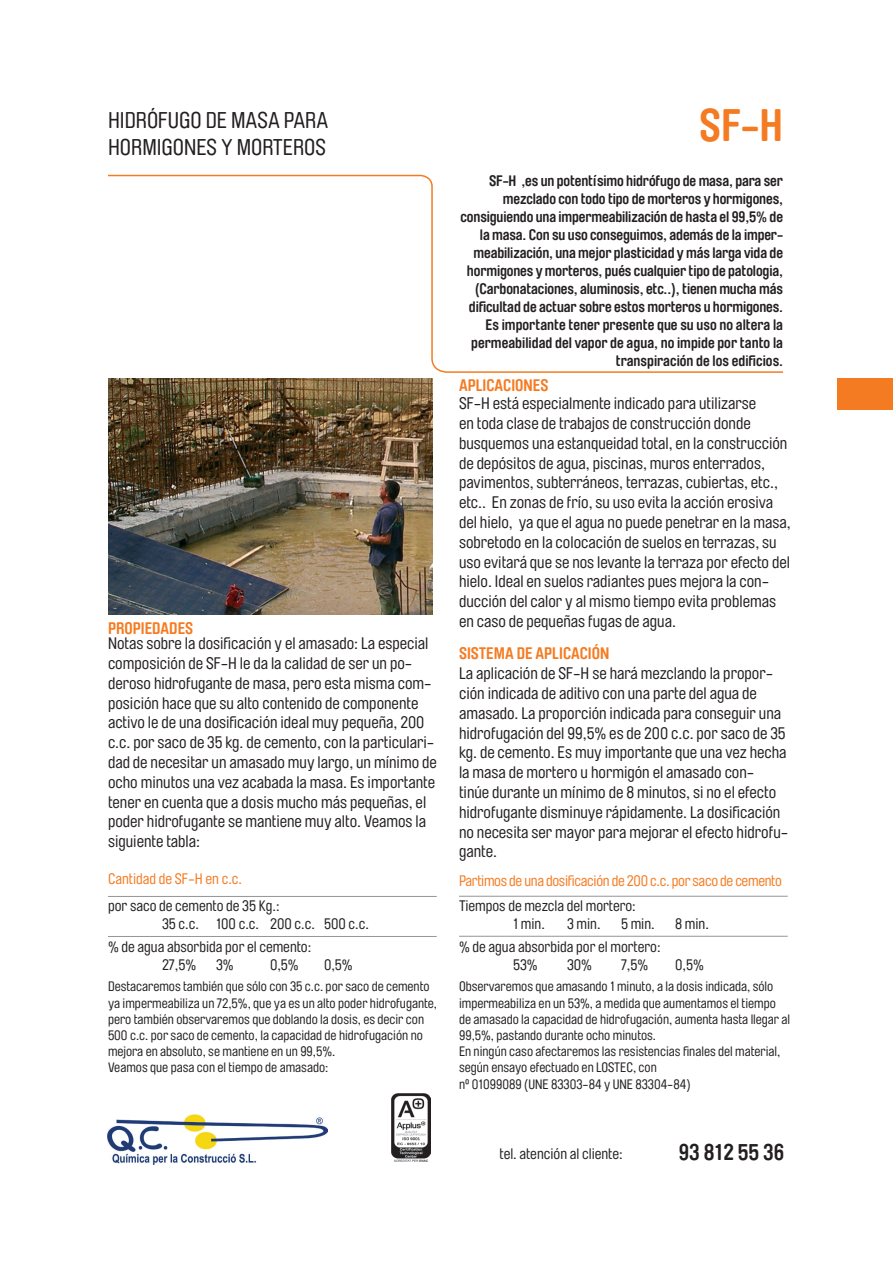
<style>
.page{position:relative;width:893px;height:1263px;background:#fff}
.page>*{position:absolute;margin:0;border:0;box-sizing:border-box;transform-origin:0 0}
.t1{font:700 45px "Brauer Neue";color:#f47b21}
.t2{font:22.5px/27px "Brauer Neue";color:#231f20}
.t3{font:700 22.5px "Brauer Neue";color:#231f20}
.t4{font:16.5px/19.8px "Brauer Neue";color:#231f20}
.t5{font:700 16.5px "Brauer Neue";color:#f47b21}
.t6{font:700 15px/18px "Brauer Neue";letter-spacing:-.01em;color:#231f20;text-align:right}
.t7{font:15px/18px "Brauer Neue";color:#231f20}
.t8{font:15px "Brauer Neue";letter-spacing:-.02em;color:#f47b21}
.t9{font:15px "Brauer Neue";color:#f47b21}
.t10{font:13.5px/16.2px "Brauer Neue";color:#231f20}
</style>
<div class="page">
<img style="left:108px;top:378px;width:324px;height:236px">
<img style="left:392px;top:1094px;width:39px;height:67px">
<svg style="left:108px;top:174px;width:676px;height:199px"></svg>
<img style="left:107px;top:1114px;width:220px;height:50px">
<div style="left:837px;top:378px;width:56px;height:32px;background:#f47b21"></div>
<hr style="left:108px;top:896px;width:329px;height:1px;background:#939598">
<hr style="left:459px;top:896px;width:329px;height:1px;background:#939598">
<hr style="left:108px;top:936px;width:329px;height:1px;background:#939598">
<hr style="left:459px;top:936px;width:329px;height:1px;background:#939598">
<h2 class="t2" style="left:108px;top:107px;width:222px">HIDRÓFUGO DE MASA PARA<br>HORMIGONES Y MORTEROS</h2>
<p class="t5" style="left:108px;top:618px;width:87px">PROPIEDADES</p>
<p class="t4" style="left:108px;top:634px;width:330px">Notas sobre la dosificación y el amasado: La especial composición de SF-H le da la calidad de ser un po&shy;deroso hidrofugante de masa, pero esta misma com&shy;posición hace que su alto contenido de componente activo le de una dosificación ideal muy pequeña, 200 c.c. por saco de 35 kg. de cemento, con la particulari&shy;dad de necesitar un amasado muy largo, un mínimo de ocho minutos una vez acabada la masa. Es importante tener en cuenta que a dosis mucho más pequeñas, el poder hidrofugante se mantiene muy alto. Veamos la siguiente tabla:</p>
<h1 class="t1" style="left:699px;top:100px;width:85px">SF-H</h1>
<p class="t6" style="left:460px;top:172px;width:324px">SF-H ,es un potentísimo hidrófugo de masa, para ser mezclado con todo tipo de morteros y hormigones, consiguiendo una impermeabilización de hasta el 99,5% de la masa. Con su uso conseguimos, además de la imper&shy;meabilización, una mejor plasticidad y más larga vida de hormigones y morteros, pués cualquier tipo de patologia, (Carbonataciones, aluminosis, etc..), tienen mucha más dificultad de actuar sobre estos morteros u hormigones.<br>Es importante tener presente que su uso no altera la permeabilidad del vapor de agua, no impide por tanto la transpiración de los edificios.</p>
<p class="t5" style="left:459px;top:375px;width:91px">APLICACIONES</p>
<p class="t4" style="left:459px;top:394px;width:333px">SF-H está especialmente indicado para utilizarse<br>en toda clase de trabajos de construcción donde busquemos una estanqueidad total, en la construcción de depósitos de agua, piscinas, muros enterrados, pavimentos, subterráneos, terrazas, cubiertas, etc., etc.. En zonas de frío, su uso evita la acción erosiva del hielo, ya que el agua no puede penetrar en la masa, sobretodo en la colocación de suelos en terrazas, su uso evitará que se nos levante la terraza por efecto del hielo. Ideal en suelos radiantes pues mejora la con&shy;ducción del calor y al mismo tiempo evita problemas en caso de pequeñas fugas de agua.</p>
<p class="t5" style="left:459px;top:644px;width:152px">SISTEMA DE APLICACIÓN</p>
<p class="t4" style="left:459px;top:664px;width:331px">La aplicación de SF-H se hará mezclando la propor&shy;ción indicada de aditivo con una parte del agua de amasado. La proporción indicada para conseguir una hidrofugación del 99,5% es de 200 c.c. por saco de 35 kg. de cemento. Es muy importante que una vez hecha la masa de mortero u hormigón el amasado con&shy;tinúe durante un mínimo de 8 minutos, si no el efecto hidrofugante disminuye rápidamente. La dosificación no necesita ser mayor para mejorar el efecto hidrofu&shy;gante.</p>
<p class="t9" style="left:108px;top:871px;width:136px">Cantidad de SF-H en c.c.</p>
<p class="t8" style="left:459px;top:872px;width:324px">Partimos de una dosificación de 200 c.c. por saco de cemento</p>
<p class="t7" style="left:162px;top:897px;width:208px;text-indent:-54px">por saco de cemento de 35 Kg.:<br>35 c.c. 100 c.c. 200 c.c. 500 c.c.</p>
<p class="t7" style="left:513px;top:897px;width:124px;text-indent:-54px">Tiempos de mezcla del mortero:<br>1 min.</p>
<p class="t7" style="left:567px;top:915px;width:35px">3 min.</p>
<p class="t7" style="left:621px;top:915px;width:35px">5 min.</p>
<p class="t7" style="left:675px;top:915px;width:35px">8 min.</p>
<p class="t7" style="left:162px;top:938px;width:151px;text-indent:-54px">% de agua absorbida por el cemento:<br>27,5%</p>
<p class="t7" style="left:216px;top:956px;width:19px">3%</p>
<p class="t7" style="left:270px;top:956px;width:30px">0,5%</p>
<p class="t7" style="left:324px;top:956px;width:30px">0,5%</p>
<p class="t7" style="left:513px;top:938px;width:149px;text-indent:-54px">% de agua absorbida por el mortero:<br>53%</p>
<p class="t7" style="left:567px;top:956px;width:27px">30%</p>
<p class="t7" style="left:621px;top:956px;width:29px">7,5%</p>
<p class="t7" style="left:675px;top:956px;width:30px">0,5%</p>
<p class="t10" style="left:108px;top:979px;width:331px">Destacaremos también que sólo con 35 c.c. por saco de cemento ya impermeabiliza un 72,5%, que ya es un alto poder hidrofugante, pero también observaremos que doblando la dosis, es decir con 500 c.c. por saco de cemento, la capacidad de hidrofugación no mejora en absoluto, se mantiene en un 99,5%.<br>Veamos que pasa con el tiempo de amasado:</p>
<p class="t10" style="left:459px;top:979px;width:333px">Observaremos que amasando 1 minuto, a la dosis indicada, sólo impermeabiliza en un 53%, a medida que aumentamos el tiempo de amasado la capacidad de hidrofugación, aumenta hasta llegar al 99,5%, pastando durante ocho minutos.<br>En ningún caso afectaremos las resistencias finales del material, según ensayo efectuado en LOSTEC, con<br>nº 01099089 (UNE 83303-84 y UNE 83304-84)</p>
<p class="t7" style="left:500px;top:1145px;width:125px">tel. atención al cliente:</p>
<h2 class="t3" style="left:679px;top:1140px;width:107px">93 812 55 36</h2>
</div>
